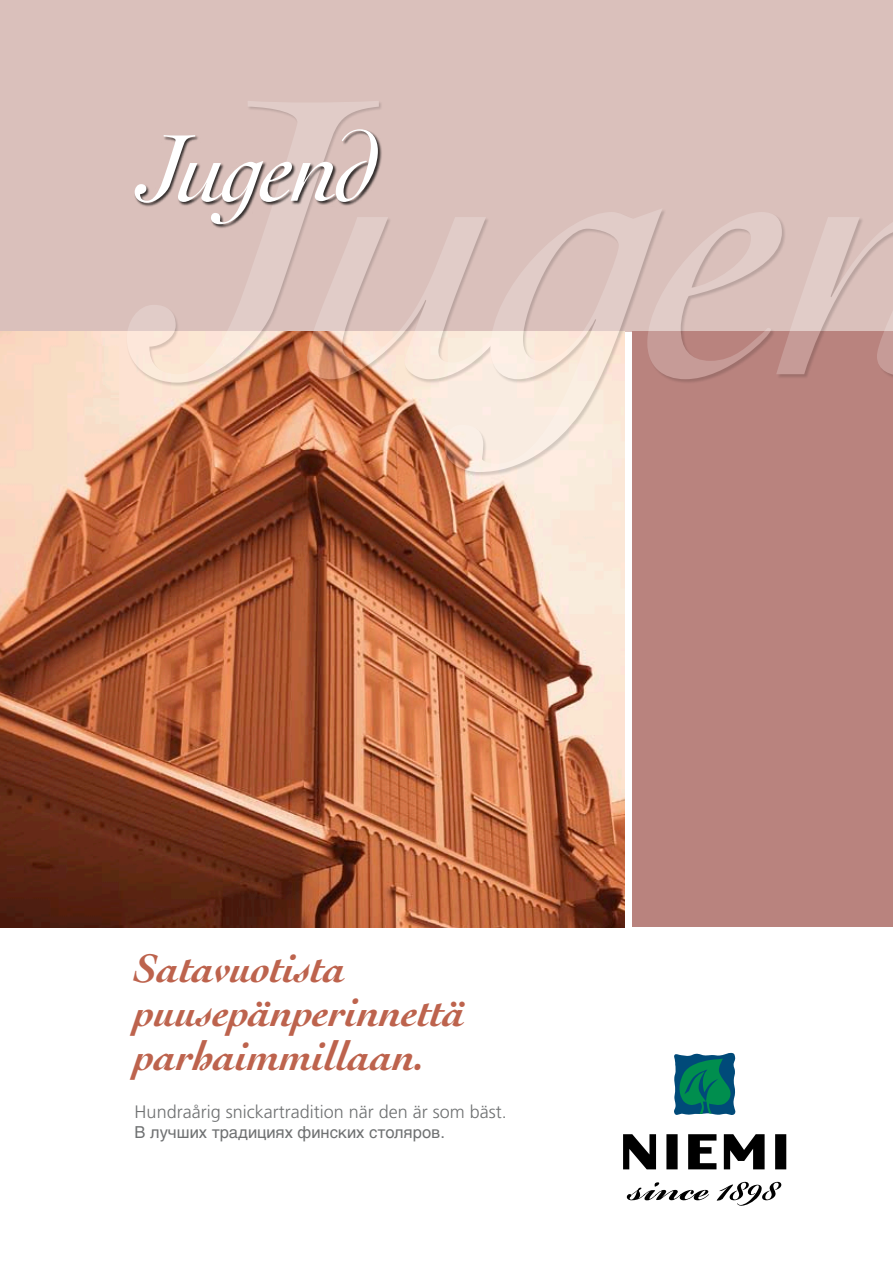
<style>
.page{position:relative;width:893px;height:1263px;background:#fff}
.page>*{position:absolute;margin:0;border:0;box-sizing:border-box;transform-origin:0 0}
.t1{font:700 56.25px "Bickham Script Pro";color:#000}
.t2{font:italic 700 42px/43.5px "Cochin LT Std";letter-spacing:-.01em;color:#bd634d}
.t3{font:300 18px "Frutiger LT Std";color:#6f7172}
.t4{font:16.5px "Helvetica LT Std";color:#6f7172}
</style>
<div class="page">
<div style="left:0;top:0;width:893px;height:332px;background:#dac0bb"></div>
<img style="left:0;top:332px;width:625px;height:595px">
<div style="left:632px;top:332px;width:261px;height:595px;background:#b9837e"></div>
<div style="left:127px;top:76px;width:766px;height:401px;background:#000;opacity:.75"></div>
<svg style="left:127px;top:101px;width:252px;height:282px"></svg>
<svg style="left:444px;top:208px;width:219px;height:264px"></svg>
<svg style="left:647px;top:212px;width:246px;height:167px"></svg>
<svg style="left:135px;top:129px;width:361px;height:250px"></svg>
<svg style="left:674px;top:1052px;width:61px;height:63px;background:#147471"></svg>
<svg style="left:623px;top:1134px;width:33px;height:35px"></svg>
<div style="left:666px;top:1134px;width:12px;height:35px;background:#000"></div>
<svg style="left:688px;top:1134px;width:28px;height:35px"></svg>
<div style="left:775px;top:1134px;width:11px;height:35px;background:#000"></div>
<svg style="left:724px;top:1134px;width:41px;height:35px"></svg>
<p class="t2" style="left:135px;top:946px;width:333px">Satavuotista puusepänperinnettä parhaimmillaan.</p>
<p class="t3" style="left:135px;top:1102px;width:374px">Hundraårig snickartradition när den är som bäst.</p>
<p class="t4" style="left:135px;top:1123px;width:312px">В лучших традициях финских столяров.</p>
<h1 class="t1" style="left:629px;top:1147px;width:150px">since 1898</h1>
</div>
